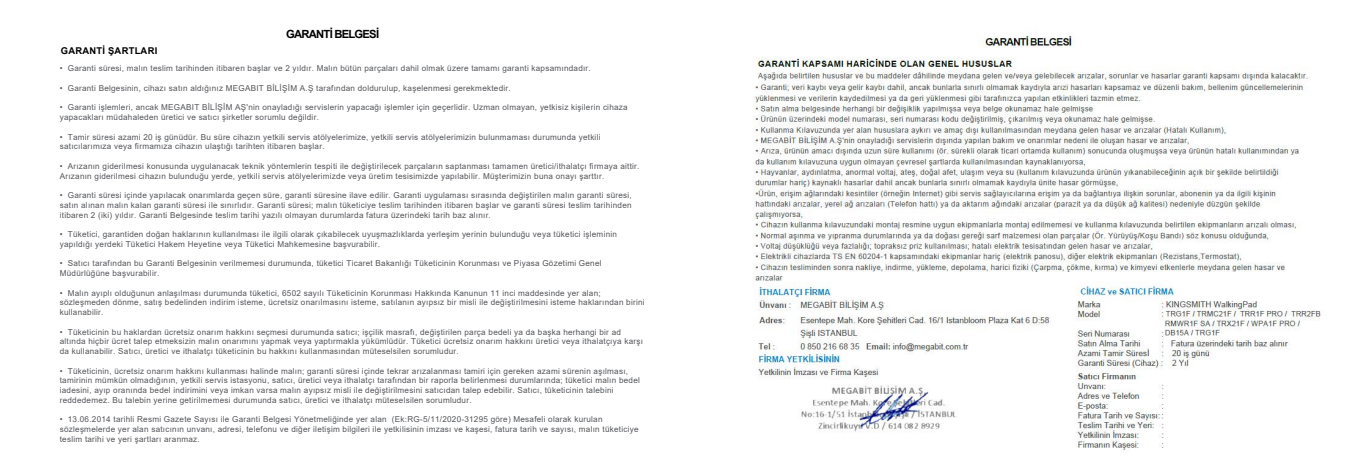
<style>
.page{position:relative;width:1347px;height:475px;background:#fff}
.page>*{position:absolute;margin:0;border:0;box-sizing:border-box;transform-origin:0 0}
.t1{font:700 11.25px "Arial";letter-spacing:-.07em;color:#000}
.t2{font:700 9.38px "Arial";letter-spacing:.025em;color:#000}
.t3{font:8.12px/9.8px "Arial";letter-spacing:.03em;color:#54555a}
</style>
<div class="page">
<img style="left:753px;top:33px;width:568px;height:417px">
<h1 class="t1" style="left:286px;top:26px;width:94px">GARANTİ BELGESİ</h1>
<p class="t2" style="left:61px;top:44px;width:98px">GARANTİ ŞARTLARI</p>
<p class="t3" style="left:60px;top:64px;width:532px">• Garanti süresi, malın teslim tarihinden itibaren başlar ve 2 yıldır. Malın bütün parçaları dahil olmak üzere tamamı garanti kapsamındadır.</p>
<p class="t3" style="left:60px;top:83px;width:452px">• Garanti Belgesinin, cihazı satın aldığınız MEGABIT BİLİŞİM A.Ş tarafından doldurulup, kaşelenmesi gerekmektedir.</p>
<p class="t3" style="left:60px;top:103px;width:569px">• Garanti işlemleri, ancak MEGABIT BİLİŞİM AŞ'nin onayladığı servislerin yapacağı işlemler için geçerlidir. Uzman olmayan, yetkisiz kişilerin cihaza yapacakları müdahaleden üretici ve satıcı şirketler sorumlu değildir.</p>
<p class="t3" style="left:60px;top:132px;width:542px">• Tamir süresi azami 20 iş günüdür. Bu süre cihazın yetkili servis atölyelerimize, yetkili servis atölyelerimizin bulunmaması durumunda yetkili satıcılarımıza veya firmamıza cihazın ulaştığı tarihten itibaren başlar.</p>
<p class="t3" style="left:60px;top:161px;width:581px">• Arızanın giderilmesi konusunda uygulanacak teknik yöntemlerin tespiti ile değiştirilecek parçaların saptanması tamamen üretici/ithalatçı firmaya aittir.<br>Arızanın giderilmesi cihazın bulunduğu yerde, yetkili servis atölyelerimizde veya üretim tesisimizde yapılabilir. Müşterimizin buna onayı şarttır.</p>
<p class="t3" style="left:60px;top:190px;width:573px;text-align:justify">• Garanti süresi içinde yapılacak onarımlarda geçen süre, garanti süresine ilave edilir. Garanti uygulaması sırasında değiştirilen malın garanti süresi, satın alınan malın kalan garanti süresi ile sınırlıdır. Garanti süresi; malın tüketiciye teslim tarihinden itibaren başlar ve garanti süresi teslim tarihinden itibaren 2 (iki) yıldır. Garanti Belgesinde teslim tarihi yazılı olmayan durumlarda fatura üzerindeki tarih baz alınır.</p>
<p class="t3" style="left:60px;top:229px;width:559px">• Tüketici, garantiden doğan haklarının kullanılması ile ilgili olarak çıkabilecek uyuşmazlıklarda yerleşim yerinin bulunduğu veya tüketici işleminin yapıldığı yerdeki Tüketici Hakem Heyetine veya Tüketici Mahkemesine başvurabilir.</p>
<p class="t3" style="left:60px;top:259px;width:543px">• Satıcı tarafından bu Garanti Belgesinin verilmemesi durumunda, tüketici Ticaret Bakanlığı Tüketicinin Korunması ve Piyasa Gözetimi Genel<br>Müdürlüğüne başvurabilir.</p>
<p class="t3" style="left:60px;top:288px;width:586px">• Malın ayıplı olduğunun anlaşılması durumunda tüketici, 6502 sayılı Tüketicinin Korunması Hakkında Kanunun 11 inci maddesinde yer alan; sözleşmeden dönme, satış bedelinden indirim isteme, ücretsiz onarılmasını isteme, satılanın ayıpsız bir misli ile değiştirilmesini isteme haklarından birini kullanabilir.</p>
<p class="t3" style="left:60px;top:327px;width:585px">• Tüketicinin bu haklardan ücretsiz onarım hakkını seçmesi durumunda satıcı; işçilik masrafı, değiştirilen parça bedeli ya da başka herhangi bir ad altında hiçbir ücret talep etmeksizin malın onarımını yapmak veya yaptırmakla yükümlüdür. Tüketici ücretsiz onarım hakkını üretici veya ithalatçıya karşı da kullanabilir. Satıcı, üretici ve ithalatçı tüketicinin bu hakkını kullanmasından müteselsilen sorumludur.</p>
<p class="t3" style="left:60px;top:366px;width:581px">• Tüketicinin, ücretsiz onarım hakkını kullanması halinde malın; garanti süresi içinde tekrar arızalanması tamiri için gereken azami sürenin aşılması, tamirinin mümkün olmadığının, yetkili servis istasyonu, satıcı, üretici veya ithalatçı tarafından bir raporla belirlenmesi durumlarında; tüketici malın bedel iadesini, ayıp oranında bedel indirimini veya imkan varsa malın ayıpsız misli ile değiştirilmesini satıcıdan talep edebilir. Satıcı, tüketicinin talebini reddedemez. Bu talebin yerine getirilmemesi durumunda satıcı, üretici ve ithalatçı müteselsilen sorumludur.</p>
<p class="t3" style="left:60px;top:415px;width:580px">• 13.06.2014 tarihli Resmi Gazete Sayısı ile Garanti Belgesi Yönetmeliğinde yer alan (Ek:RG-5/11/2020-31295 göre) Mesafeli olarak kurulan sözleşmelerde yer alan satıcının unvanı, adresi, telefonu ve diğer iletişim bilgileri ile yetkilisinin imzası ve kaşesi, fatura tarih ve sayısı, malın tüketiciye teslim tarihi ve yeri şartları aranmaz.</p>
</div>
